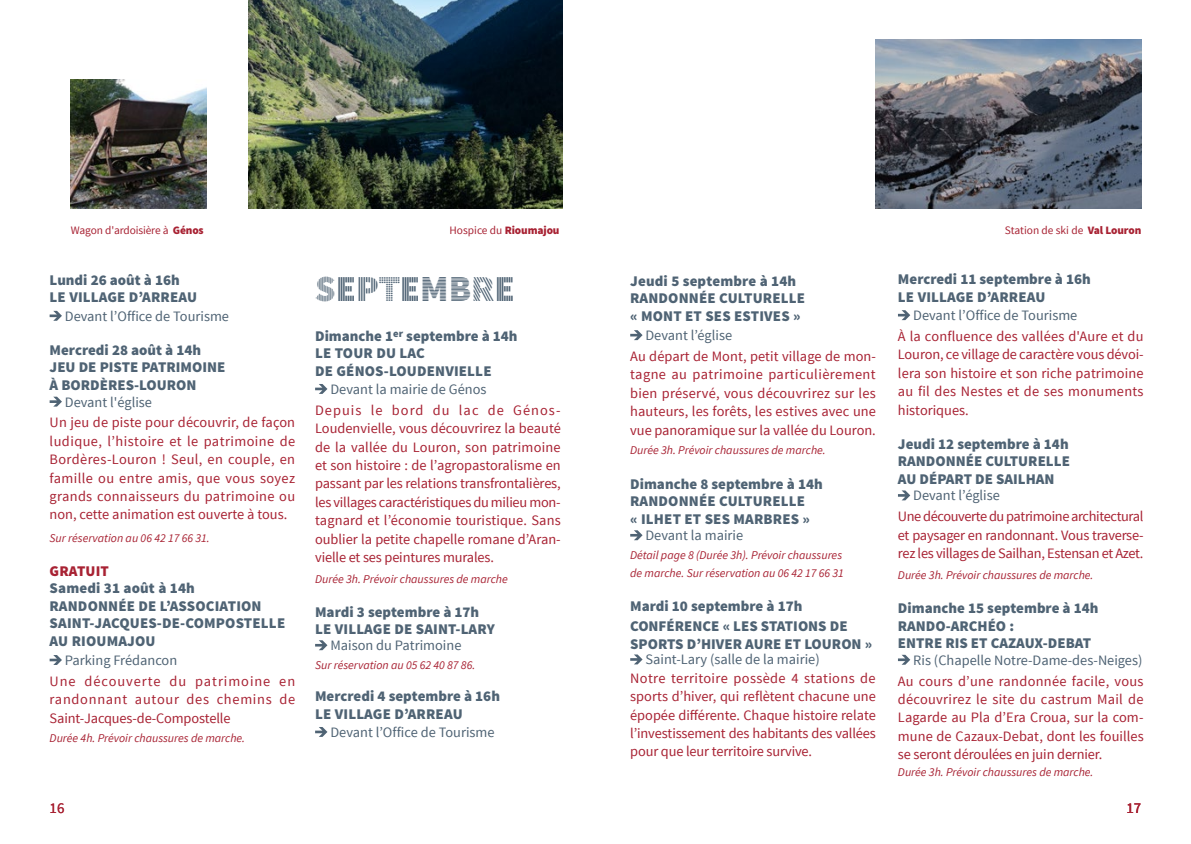
<style>
.page{position:relative;width:1191px;height:844px;background:#fff}
.page>*{position:absolute;margin:0;border:0;box-sizing:border-box;transform-origin:0 0}
.t1{font:36.75px "Source Sans Pro DISPLAY";color:#4f6374}
.t2{font:900 14.88px/17.5px "Source Sans Pro";color:#4f6374}
.t3{font:900 14.88px "Source Sans Pro";letter-spacing:.01em;color:#a82233}
.t4{font:14.88px "Source Sans Pro";color:#a82233}
.t5{font:14.35px/18.4px "Source Sans Pro";letter-spacing:-.01em;color:#a82233;text-align:justify}
.t6{font:14.35px "Source Sans Pro";color:#4f6374}
.t7{font:italic 11.9px/17.5px "Source Sans Pro";color:#a82233}
.t8{font:11.38px "Source Sans Pro";letter-spacing:-.005em;color:#a82233}
.s1{font-weight:900}
</style>
<div class="page">
<svg style="left:50px;top:311px;width:12px;height:10px"></svg>
<svg style="left:50px;top:396px;width:12px;height:10px"></svg>
<svg style="left:50px;top:655px;width:12px;height:9px"></svg>
<svg style="left:315px;top:384px;width:12px;height:10px"></svg>
<svg style="left:315px;top:640px;width:12px;height:10px"></svg>
<svg style="left:315px;top:727px;width:12px;height:9px"></svg>
<svg style="left:630px;top:330px;width:12px;height:10px"></svg>
<svg style="left:630px;top:530px;width:12px;height:10px"></svg>
<svg style="left:630px;top:654px;width:12px;height:10px"></svg>
<svg style="left:898px;top:310px;width:12px;height:10px"></svg>
<svg style="left:898px;top:490px;width:12px;height:10px"></svg>
<svg style="left:898px;top:654px;width:12px;height:10px"></svg>
<img style="left:248px;top:0;width:315px;height:208px">
<img style="left:71px;top:79px;width:135px;height:129px">
<img style="left:876px;top:40px;width:265px;height:168px">
<p class="t8" style="left:71px;top:223px;width:134px">Wagon d'ardoisière à <span class="s1">Génos</span></p>
<p class="t8" style="left:449px;top:223px;width:111px">Hospice du <span class="s1">Rioumajou</span></p>
<p class="t8" style="left:1004px;top:223px;width:138px">Station de ski de <span class="s1">Val Louron</span></p>
<p class="t2" style="left:50px;top:272px;width:149px">Lundi 26 août à 16h<br>LE VILLAGE D’ARREAU</p>
<p class="t6" style="left:65px;top:307px;width:166px">Devant l’Office de Tourisme</p>
<p class="t2" style="left:50px;top:342px;width:177px">Mercredi 28 août à 14h<br>JEU DE PISTE PATRIMOINE<br>À BORDÈRES-LOURON</p>
<p class="t6" style="left:65px;top:393px;width:89px">Devant l'église</p>
<p class="t5" style="left:50px;top:413px;width:247px">Un jeu de piste pour découvrir, de façon ludique, l’histoire et le patrimoine de Bordères-Louron ! Seul, en couple, en famille ou entre amis, que vous soyez grands connaisseurs du patrimoine ou non, cette animation est ouverte à tous.</p>
<p class="t7" style="left:50px;top:528px;width:162px">Sur réservation au 06 42 17 66 31.</p>
<p class="t3" style="left:50px;top:561px;width:61px">GRATUIT</p>
<p class="t2" style="left:50px;top:580px;width:237px">Samedi 31 août à 14h<br>RANDONNÉE DE L’ASSOCIATION<br>SAINT-JACQUES-DE-COMPOSTELLE<br>AU RIOUMAJOU</p>
<p class="t6" style="left:65px;top:651px;width:114px">Parking Frédancon</p>
<p class="t5" style="left:50px;top:672px;width:247px">Une découverte du patrimoine en randonnant autour des chemins de Saint-Jacques-de-Compostelle</p>
<p class="t7" style="left:50px;top:728px;width:197px">Durée 4h. Prévoir chaussures de marche.</p>
<h1 class="t1" style="left:315px;top:269px;width:201px">SEPTEMBRE</h1>
<p class="t2" style="left:315px;top:327px;width:204px">Dimanche 1<sup>er</sup> septembre à 14h<br>LE TOUR DU LAC<br>DE GÉNOS-LOUDENVIELLE</p>
<p class="t6" style="left:330px;top:380px;width:158px">Devant la mairie de Génos</p>
<p class="t5" style="left:315px;top:401px;width:247px">Depuis le bord du lac de Génos-Loudenvielle, vous découvrirez la beauté de la vallée du Louron, son patrimoine et son histoire : de l’agropastoralisme en passant par les relations transfrontalières, les villages caractéristiques du milieu mon&shy;tagnard et l’économie touristique. Sans oublier la petite chapelle romane d’Aran&shy;vielle et ses peintures murales.</p>
<p class="t7" style="left:315px;top:570px;width:194px">Durée 3h. Prévoir chaussures de marche</p>
<p class="t2" style="left:315px;top:603px;width:181px">Mardi 3 septembre à 17h<br>LE VILLAGE DE SAINT-LARY</p>
<p class="t6" style="left:330px;top:636px;width:133px">Maison du Patrimoine</p>
<p class="t7" style="left:315px;top:655px;width:162px">Sur réservation au 05 62 40 87 86.</p>
<p class="t2" style="left:315px;top:687px;width:186px">Mercredi 4 septembre à 16h<br>LE VILLAGE D’ARREAU</p>
<p class="t6" style="left:330px;top:723px;width:166px">Devant l’Office de Tourisme</p>
<p class="t2" style="left:630px;top:273px;width:176px">Jeudi 5 septembre à 14h<br>RANDONNÉE CULTURELLE « MONT ET SES ESTIVES »</p>
<p class="t6" style="left:645px;top:326px;width:88px">Devant l’église</p>
<p class="t5" style="left:630px;top:347px;width:247px">Au départ de Mont, petit village de mon&shy;tagne au patrimoine particulièrement bien préservé, vous découvrirez sur les hauteurs, les forêts, les estives avec une vue panoramique sur la vallée du Louron.</p>
<p class="t7" style="left:630px;top:440px;width:197px">Durée 3h. Prévoir chaussures de marche.</p>
<p class="t2" style="left:630px;top:475px;width:194px">Dimanche 8 septembre à 14h<br>RANDONNÉE CULTURELLE<br>« ILHET ET SES MARBRES »</p>
<p class="t6" style="left:645px;top:526px;width:99px">Devant la mairie</p>
<p class="t7" style="left:630px;top:546px;width:215px">Détail page 8 (Durée 3h). Prévoir chaussures de marche. Sur réservation au 06 42 17 66 31</p>
<p class="t2" style="left:630px;top:596px;width:219px;line-height:19.9px">Mardi 10 septembre à 17h<br>CONFÉRENCE « LES STATIONS DE</p>
<p class="t2" style="left:630px;top:635px;width:243px">SPORTS D’HIVER AURE ET LOURON »</p>
<p class="t6" style="left:645px;top:650px;width:176px">Saint-Lary (salle de la mairie)</p>
<p class="t5" style="left:630px;top:669px;width:247px">Notre territoire possède 4 stations de sports d’hiver, qui reflètent chacune une épopée différente. Chaque histoire relate l’investissement des habitants des vallées pour que leur territoire survive.</p>
<p class="t2" style="left:898px;top:271px;width:194px">Mercredi 11 septembre à 16h<br>LE VILLAGE D’ARREAU</p>
<p class="t6" style="left:913px;top:306px;width:166px">Devant l’Office de Tourisme</p>
<p class="t5" style="left:898px;top:327px;width:247px">À la confluence des vallées d'Aure et du Louron, ce village de caractère vous dévoi&shy;lera son histoire et son riche patrimoine au fil des Nestes et de ses monuments historiques.</p>
<p class="t2" style="left:898px;top:435px;width:173px;text-align:justify">Jeudi 12 septembre à 14h RANDONNÉE CULTURELLE AU DÉPART DE SAILHAN</p>
<p class="t6" style="left:913px;top:486px;width:88px">Devant l’église</p>
<p class="t5" style="left:898px;top:507px;width:247px">Une découverte du patrimoine architectural et paysager en randonnant. Vous traverse&shy;rez les villages de Sailhan, Estensan et Azet.</p>
<p class="t7" style="left:898px;top:566px;width:197px">Durée 3h. Prévoir chaussures de marche.</p>
<p class="t2" style="left:898px;top:600px;width:202px">Dimanche 15 septembre à 14h<br>RANDO-ARCHÉO :<br>ENTRE RIS ET CAZAUX-DEBAT</p>
<p class="t6" style="left:913px;top:651px;width:231px">Ris (Chapelle Notre-Dame-des-Neiges)</p>
<p class="t5" style="left:898px;top:671px;width:247px">Au cours d’une randonnée facile, vous découvrirez le site du castrum Mail de Lagarde au Pla d’Era Croua, sur la com&shy;mune de Cazaux-Debat, dont les fouilles se seront déroulées en juin dernier.</p>
<p class="t7" style="left:898px;top:763px;width:197px">Durée 3h. Prévoir chaussures de marche.</p>
<p class="t4" style="left:50px;top:798px;width:16px">16</p>
<p class="t4" style="left:1126px;top:798px;width:16px">17</p>
</div>
